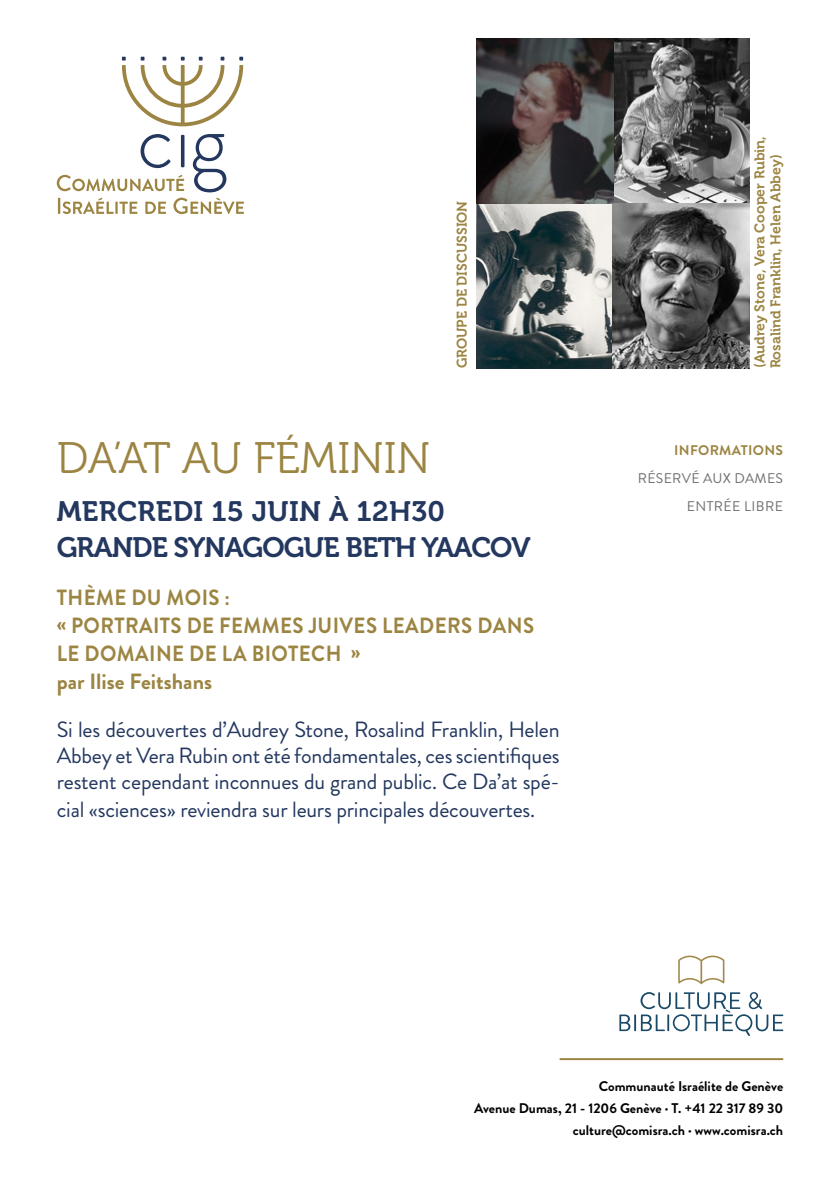
<style>
.page{position:relative;width:840px;height:1191px;background:#fff}
.page>*{position:absolute;margin:0;border:0;box-sizing:border-box;transform-origin:0 0}
.t1{font:44px "Museo 300";color:#9c8542}
.t2{font:28px/36px "Museo 700";letter-spacing:-.03em;color:#23375f}
.t3{font:22px/26px "Brandon Grotesque";letter-spacing:-.01em;color:#23375f;text-align:justify}
.t4{font:700 22px/28px "Brandon Grotesque";letter-spacing:.02em;color:#9c8542;scale:.93 1}
.t5{font:700 14px/22px "Brandon Grotesque";color:#000;text-align:right}
.t6{font:14px/16px "Museo 700";color:#9c8542}
.t7{font:14px/28px "Brandon Grotesque";letter-spacing:.02em;color:#6d6e71;text-align:right}
.t8{font:700 14px "Brandon Grotesque";letter-spacing:.02em;color:#9c8542}
</style>
<div class="page">
<img style="left:476px;top:38px;width:273px;height:330px">
<img style="left:476px;top:38px;width:136px;height:165px">
<svg style="left:140px;top:134px;width:30px;height:34px"></svg>
<hr style="left:181px;top:135px;width:3px;height:32px;background:#23375f">
<svg style="left:193px;top:134px;width:33px;height:58px"></svg>
<svg style="left:122px;top:57px;width:121px;height:69px"></svg>
<svg style="left:57px;top:175px;width:127px;height:16px"></svg>
<svg style="left:58px;top:197px;width:79px;height:17px"></svg>
<svg style="left:145px;top:202px;width:21px;height:12px"></svg>
<svg style="left:173px;top:198px;width:71px;height:16px"></svg>
<svg style="left:678px;top:955px;width:46px;height:29px"></svg>
<svg style="left:619px;top:992px;width:163px;height:43px"></svg>
<hr style="left:559px;top:1058px;width:223px;height:2px;background:#9c8542">
<p class="t6" style="left:454px;top:368px;width:169px;rotate:-90deg">GROUPE DE DISCUSSION</p>
<h1 class="t1" style="left:57px;top:434px;width:374px">DA’AT AU FÉMININ</h1>
<p class="t2" style="left:57px;top:494px;width:475px">MERCREDI 15 JUIN À 12H30<br>GRANDE SYNAGOGUE BETH YAACOV</p>
<p class="t4" style="left:57px;top:584px;width:514px">THÈME DU MOIS :<br>« PORTRAITS DE FEMMES JUIVES LEADERS DANS<br>LE DOMAINE DE LA BIOTECH »<br>par Ilise Feitshans</p>
<p class="t3" style="left:57px;top:717px;width:504px">Si les découvertes d’Audrey Stone, Rosalind Franklin, Helen Abbey et Vera Rubin ont été fondamentales, ces scientifiques restent cependant inconnues du grand public. Ce Da’at spé-</p>
<p class="t3" style="left:57px;top:797px;width:479px">cial «sciences» reviendra sur leurs principales découvertes.</p>
<p class="t6" style="left:751px;top:368px;width:234px;rotate:-90deg">(Audrey Stone, Vera Cooper Rubin,<br>Rosalind Franklin, Helen Abbey)</p>
<p class="t8" style="left:673px;top:440px;width:110px">INFORMATIONS</p>
<p class="t7" style="left:637px;top:464px;width:147px">RÉSERVÉ AUX DAMES<br>ENTRÉE LIBRE</p>
<p class="t5" style="left:474px;top:1075px;width:310px">Communauté Israélite de Genève<br>Avenue Dumas, 21 - 1206 Genève · T. +41 22 317 89 30 culture@comisra.ch · www.comisra.ch</p>
</div>
